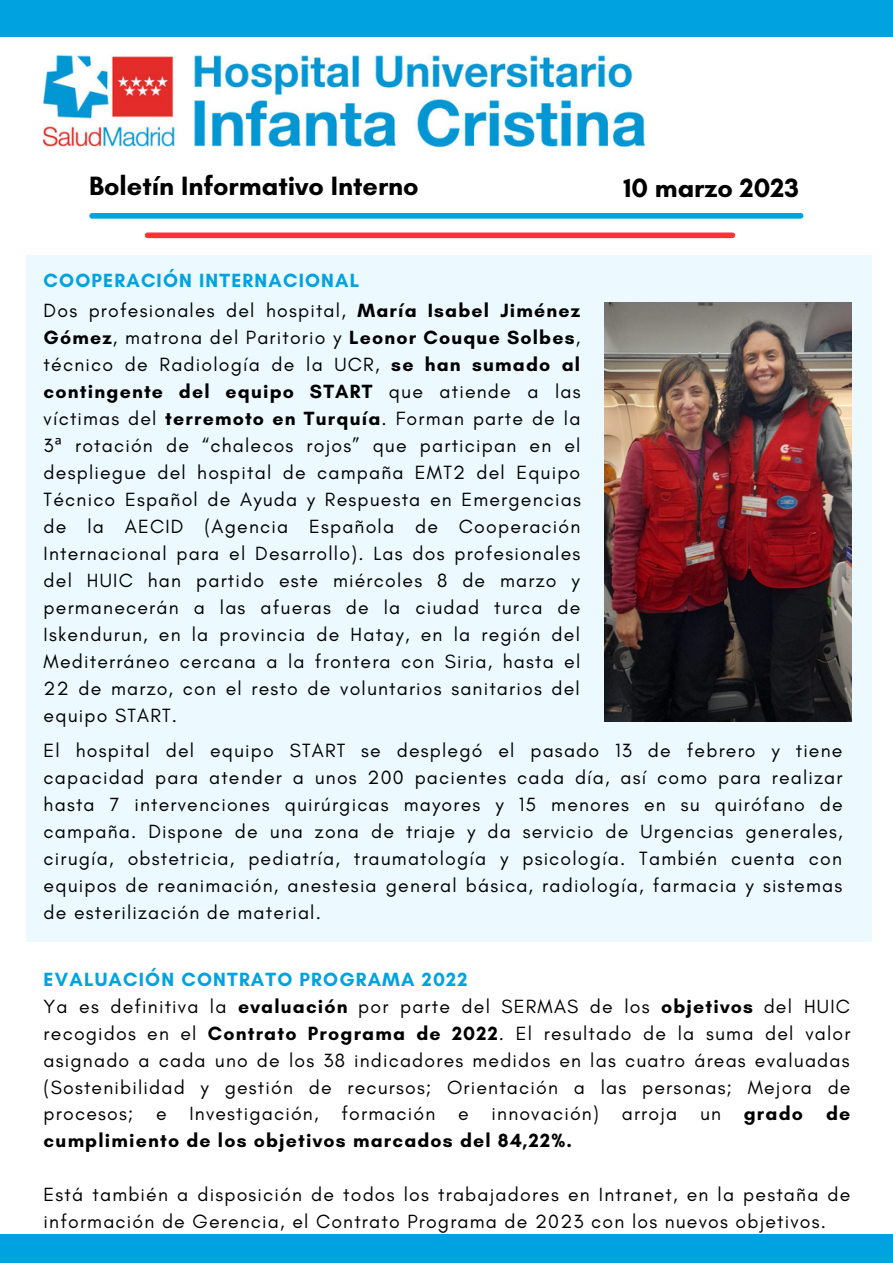
<style>
.page{position:relative;width:893px;height:1264px;background:#fff}
.page>*{position:absolute;margin:0;border:0;box-sizing:border-box;transform-origin:0 0}
.t1{font:700 27px "Glacial Indifference";color:#000}
.t2{font:19.5px/27px "Glacial Indifference";letter-spacing:.06em;color:#000;text-align:justify}
.t3{font:700 19.5px "Glacial Indifference";letter-spacing:.06em;color:#00a3e0}
.s1{font-weight:700;color:#00a3e0}
.s2{font-weight:700}
.s3{font-family:"Noto Sans"}
</style>
<div class="page">
<img style="left:44px;top:54px;width:600px;height:92px">
<div style="left:0;top:0;width:892px;height:37px;background:#00a3e0"></div>
<div style="left:92px;top:213px;width:708px;height:6px;background:#00a3e0"></div>
<div style="left:147px;top:232px;width:585px;height:6px;background:#f33"></div>
<div style="left:0;top:1234px;width:892px;height:28px;background:#00a3e0"></div>
<div style="left:26px;top:255px;width:845px;height:686px;background:#ecfaff"></div>
<img style="left:604px;top:303px;width:247px;height:418px">
<h1 class="t1" style="left:89px;top:169px;width:331px">Boletín Informativo Interno</h1>
<p class="t2" style="left:44px;top:265px;width:538px;line-height:30.3px"><span class="s1">COOPERACIÓN INTERNACIONAL<br></span>Dos profesionales del hospital, <span class="s2">María Isabel Jiménez</span></p>
<p class="t2" style="left:44px;top:324px;width:538px"><span class="s2">Gómez</span>, matrona del Paritorio y <span class="s2">Leonor Couque Solbes</span>, técnico de Radiología de la UCR, <span class="s2">se han sumado al contingente del equipo START</span> que atiende a las víctimas del <span class="s2">terremoto en Turquía</span>. Forman parte de la 3<span class="s3">ª</span> rotación de “chalecos rojos” que participan en el despliegue del hospital de campaña EMT2 del Equipo Técnico Español de Ayuda y Respuesta en Emergencias de la AECID (Agencia Española de Cooperación Internacional para el Desarrollo). Las dos profesionales del HUIC han partido este miércoles 8 de marzo y permanecerán a las afueras de la ciudad turca de Iskendurun, en la provincia de Hatay, en la región del Mediterráneo cercana a la frontera con Siria, hasta el 22 de marzo, con el resto de voluntarios sanitarios del equipo START.</p>
<h1 class="t1" style="left:623px;top:172px;width:177px">10 marzo 2023</h1>
<p class="t2" style="left:44px;top:737px;width:800px">El hospital del equipo START se desplegó el pasado 13 de febrero y tiene capacidad para atender a unos 200 pacientes cada día, así como para realizar hasta 7 intervenciones quirúrgicas mayores y 15 menores en su quirófano de campaña. Dispone de una zona de triaje y da servicio de Urgencias generales, cirugía, obstetricia, pediatría, traumatología y psicología. También cuenta con equipos de reanimación, anestesia general básica, radiología, farmacia y sistemas de esterilización de material.</p>
<p class="t3" style="left:44px;top:967px;width:425px">EVALUACIÓN CONTRATO PROGRAMA 2022</p>
<p class="t2" style="left:44px;top:992px;width:808px">Ya es definitiva la <span class="s2">evaluación</span> por parte del SERMAS de los <span class="s2">objetivos</span> del HUIC recogidos en el <span class="s2">Contrato Programa de 2022</span>. El resultado de la suma del valor asignado a cada uno de los 38 indicadores medidos en las cuatro áreas evaluadas (Sostenibilidad y gestión de recursos; Orientación a las personas; Mejora de procesos; e Investigación, formación e innovación) arroja un <span class="s2">grado de cumplimiento de los objetivos marcados del 84,22%.</span></p>
<p class="t2" style="left:44px;top:1181px;width:808px">Está también a disposición de todos los trabajadores en Intranet, en la pestaña de información de Gerencia, el Contrato Programa de 2023 con los nuevos objetivos.</p>
</div>
